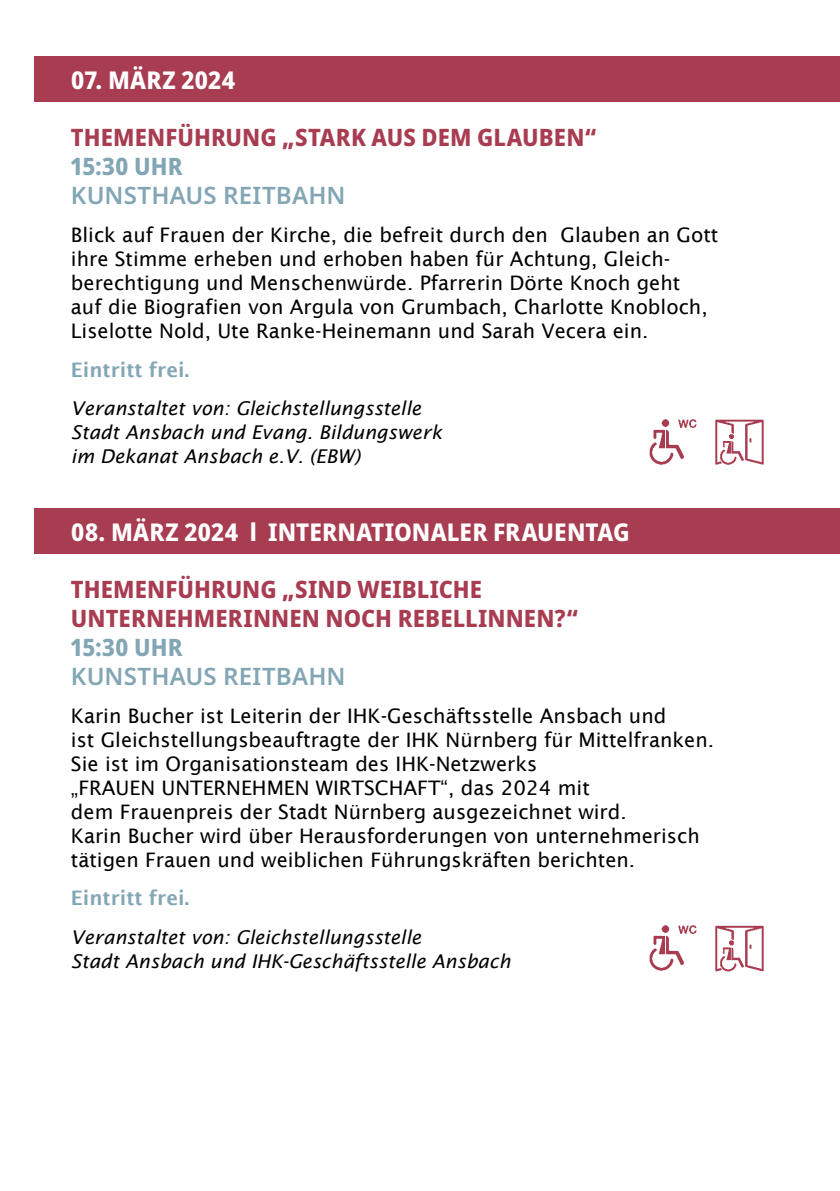
<style>
.page{position:relative;width:840px;height:1191px;background:#fff}
.page>*{position:absolute;margin:0;border:0;box-sizing:border-box;transform-origin:0 0}
.t1{font:800 semi-condensed 24.4px "Noto Sans";letter-spacing:.005em;color:#fff}
.t2{font:800 semi-condensed 24px/28.8px "Noto Sans";letter-spacing:.005em;color:#a83c51}
.t3{font:600 24px "Noto Sans";letter-spacing:.005em;color:#83a6b5}
.t4{font:800 semi-condensed 24px "Noto Sans";letter-spacing:.005em;color:#83a6b5}
.t5{font:20px/24px "Lucida Sans";color:#000}
.t6{font:600 20px "Lucida Sans";color:#83a6b5}
.t7{font:italic 19px/24px "Lucida Sans";color:#000}
</style>
<div class="page">
<div style="left:34px;top:57px;width:805px;height:45px;background:#a83c51"></div>
<div style="left:34px;top:508px;width:805px;height:46px;background:#a83c51"></div>
<img style="left:649px;top:419px;width:48px;height:46px">
<img style="left:715px;top:419px;width:49px;height:46px">
<img style="left:649px;top:925px;width:48px;height:46px">
<img style="left:715px;top:925px;width:49px;height:47px">
<p class="t1" style="left:71px;top:62px;width:166px">07. MÄRZ 2024</p>
<p class="t2" style="left:71px;top:123px;width:526px">THEMENFÜHRUNG „STARK AUS DEM GLAUBEN“</p>
<p class="t4" style="left:71px;top:149px;width:113px">15:30 UHR</p>
<p class="t3" style="left:71px;top:178px;width:276px">KUNSTHAUS REITBAHN</p>
<p class="t5" style="left:71px;top:223px;width:648px">Blick auf Frauen der Kirche, die befreit durch den Glauben an Gott ihre Stimme erheben und erhoben haben für Achtung, Gleich&shy;berechtigung und Menschenwürde. Pfarrerin Dörte Knoch geht<br>auf die Biografien von Argula von Grumbach, Charlotte Knobloch, Liselotte Nold, Ute Ranke-Heinemann und Sarah Vecera ein.</p>
<p class="t6" style="left:71px;top:358px;width:120px">Eintritt frei.</p>
<p class="t7" style="left:71px;top:396px;width:372px">Veranstaltet von: Gleichstellungsstelle<br>Stadt Ansbach und Evang. Bildungswerk im Dekanat Ansbach e.V. (EBW)</p>
<p class="t1" style="left:71px;top:514px;width:560px">08. MÄRZ 2024 l INTERNATIONALER FRAUENTAG</p>
<p class="t2" style="left:71px;top:575px;width:508px">THEMENFÜHRUNG „SIND WEIBLICHE<br>UNTERNEHMERINNEN NOCH REBELLINNEN?“</p>
<p class="t4" style="left:71px;top:629px;width:113px">15:30 UHR</p>
<p class="t3" style="left:71px;top:659px;width:276px">KUNSTHAUS REITBAHN</p>
<p class="t5" style="left:71px;top:704px;width:644px">Karin Bucher ist Leiterin der IHK-Geschäftsstelle Ansbach und<br>ist Gleichstellungsbeauftragte der IHK Nürnberg für Mittelfranken.<br>Sie ist im Organisationsteam des IHK-Netzwerks<br>„FRAUEN UNTERNEHMEN WIRTSCHAFT“, das 2024 mit<br>dem Frauenpreis der Stadt Nürnberg ausgezeichnet wird.<br>Karin Bucher wird über Herausforderungen von unternehmerisch tätigen Frauen und weiblichen Führungskräften berichten.</p>
<p class="t6" style="left:71px;top:887px;width:120px">Eintritt frei.</p>
<p class="t7" style="left:71px;top:925px;width:441px">Veranstaltet von: Gleichstellungsstelle<br>Stadt Ansbach und IHK-Geschäftsstelle Ansbach</p>
</div>
